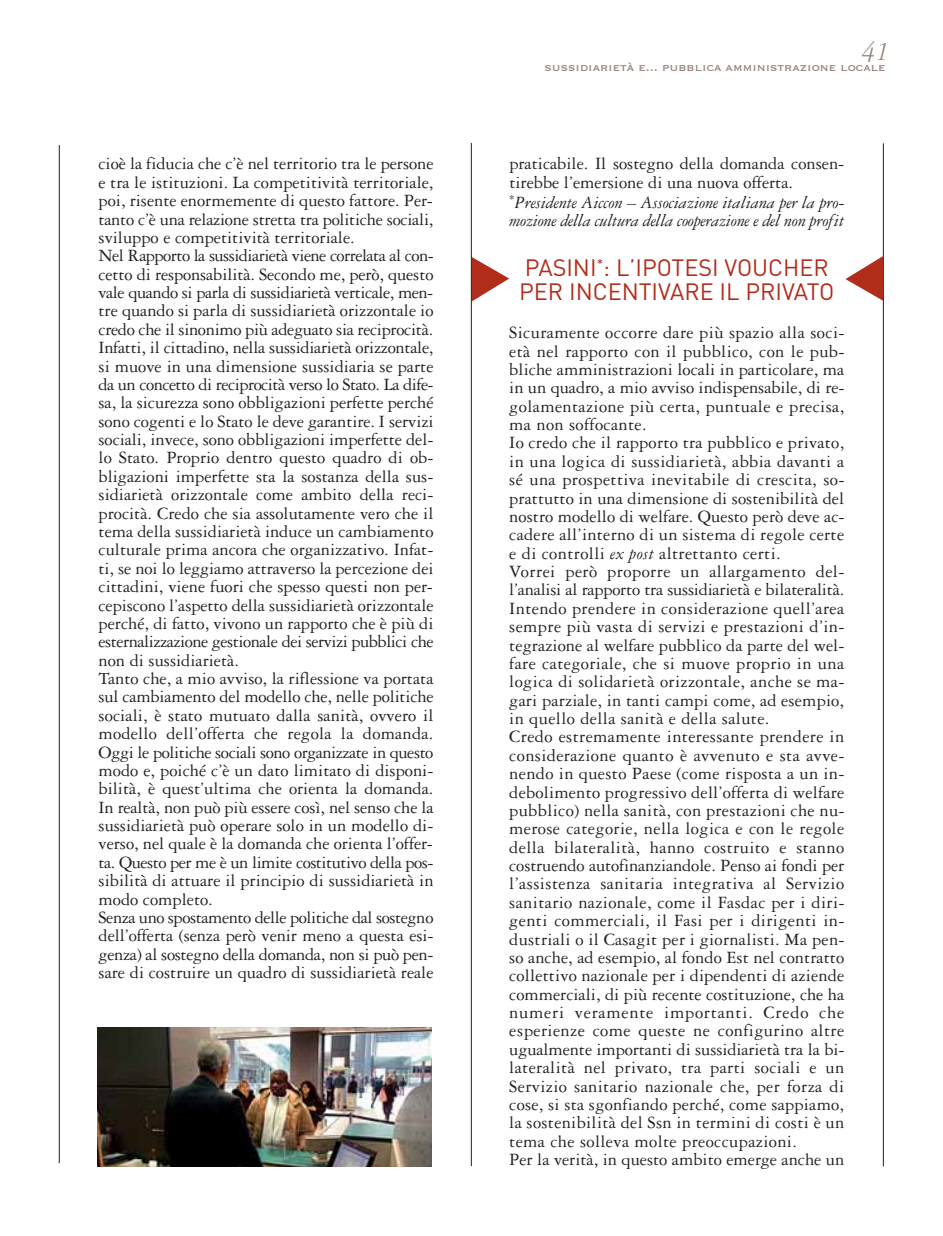
<style>
.page{position:relative;width:943px;height:1236px;background:#fff}
.page>*{position:absolute;margin:0;border:0;box-sizing:border-box;transform-origin:0 0}
.t1{font:italic 28px "Garamond 3 LT Std";color:#99877d}
.t2{font:23.45px/23.4px "DIN";color:#b12c1b}
.t3{font:18.38px/18.4px "Garamond 3 LT Std";color:#231f20}
.t4{font:18.38px/18.4px "Garamond 3 LT Std";letter-spacing:.02em;color:#231f20}
.t5{font:italic 18.38px/18.4px "Garamond 3 LT Std";letter-spacing:-.005em;color:#231f20}
.t6{font:13.3px "Copperplate";color:#99877d}
.s1{font-style:italic}
</style>
<div class="page">
<svg style="left:472px;top:257px;width:37px;height:44px"></svg>
<hr style="left:471px;top:143px;width:1px;height:1023px;background:#231f20">
<hr style="left:59px;top:145px;width:1px;height:1018px;background:#231f20">
<hr style="left:883px;top:143px;width:1px;height:1023px;background:#231f20">
<svg style="left:845px;top:256px;width:38px;height:45px"></svg>
<img style="left:98px;top:1027px;width:334px;height:139px">
<h1 class="t1" style="left:861px;top:40px;width:30px">41</h1>
<p class="t6" style="left:544px;top:59px;width:343px">sussidiarietà e... pubblica amministrazione locale</p>
<p class="t3" style="left:98px;top:156px;width:337px">cioè la fiducia che c’è nel territorio tra le persone e tra le istituzioni. La competitività territoriale, poi, risente enormemente di questo fattore. Per&shy;tanto c’è una relazione stretta tra politiche sociali, sviluppo e competitività territoriale.<br>Nel Rapporto la sussidiarietà viene correlata al con&shy;cetto di responsabilità. Secondo me, però, questo vale quando si parla di sussidiarietà verticale, men&shy;tre quando si parla di sussidiarietà orizzontale io credo che il sinonimo più adeguato sia reciprocità.<br>Infatti, il cittadino, nella sussidiarietà orizzontale, si muove in una dimensione sussidiaria se parte da un concetto di reciprocità verso lo Stato. La dife&shy;sa, la sicurezza sono obbligazioni perfette perché sono cogenti e lo Stato le deve garantire. I servizi sociali, invece, sono obbligazioni imperfette del&shy;lo Stato. Proprio dentro questo quadro di ob&shy;bligazioni imperfette sta la sostanza della sus&shy;sidiarietà orizzontale come ambito della reci&shy;procità. Credo che sia assolutamente vero che il tema della sussidiarietà induce un cambiamento culturale prima ancora che organizzativo. Infat&shy;ti, se noi lo leggiamo attraverso la percezione dei cittadini, viene fuori che spesso questi non per&shy;cepiscono l’aspetto della sussidiarietà orizzontale perché, di fatto, vivono un rapporto che è più di esternalizzazione gestionale dei servizi pubblici che non di sussidiarietà.<br>Tanto che, a mio avviso, la riflessione va portata sul cambiamento del modello che, nelle politiche sociali, è stato mutuato dalla sanità, ovvero il modello dell’offerta che regola la domanda.<br>Oggi le politiche sociali sono organizzate in questo modo e, poiché c’è un dato limitato di disponi&shy;bilità, è quest’ultima che orienta la domanda.<br>In realtà, non può più essere così, nel senso che la sussidiarietà può operare solo in un modello di&shy;verso, nel quale è la domanda che orienta l’offer&shy;ta. Questo per me è un limite costitutivo della pos&shy;sibilità di attuare il principio di sussidiarietà in modo completo.<br>Senza uno spostamento delle politiche dal sostegno dell’offerta (senza però venir meno a questa esi&shy;genza) al sostegno della domanda, non si può pen&shy;sare di costruire un quadro di sussidiarietà reale</p>
<p class="t3" style="left:509px;top:156px;width:336px">praticabile. Il sostegno della domanda consen&shy;tirebbe l’emersione di una nuova offerta.</p>
<p class="t5" style="left:509px;top:194px;width:337px"><sup>*</sup>Presidente Aiccon – Associazione italiana per la pro&shy;mozione della cultura della cooperazione e del non profit</p>
<p class="t2" style="left:519px;top:259px;width:316px">PASINI<sup>*</sup>: L’IPOTESI VOUCHER<br>PER INCENTIVARE IL PRIVATO</p>
<p class="t4" style="left:509px;top:324px;width:337px">Sicuramente occorre dare più spazio alla soci&shy;età nel rapporto con il pubblico, con le pub&shy;bliche amministrazioni locali in particolare, ma in un quadro, a mio avviso indispensabile, di re&shy;golamentazione più certa, puntuale e precisa, ma non soffocante.<br>Io credo che il rapporto tra pubblico e privato, in una logica di sussidiarietà, abbia davanti a sé una prospettiva inevitabile di crescita, so&shy;prattutto in una dimensione di sostenibilità del nostro modello di welfare. Questo però deve ac&shy;cadere all’interno di un sistema di regole certe e di controlli <span class="s1">ex post</span> altrettanto certi.<br>Vorrei però proporre un allargamento del&shy;l’analisi al rapporto tra sussidiarietà e bilateralità.<br>Intendo prendere in considerazione quell’area sempre più vasta di servizi e prestazioni d’in&shy;tegrazione al welfare pubblico da parte del wel&shy;fare categoriale, che si muove proprio in una logica di solidarietà orizzontale, anche se ma&shy;gari parziale, in tanti campi come, ad esempio, in quello della sanità e della salute.<br>Credo estremamente interessante prendere in considerazione quanto è avvenuto e sta avve&shy;nendo in questo Paese (come risposta a un in&shy;debolimento progressivo dell’offerta di welfare pubblico) nella sanità, con prestazioni che nu&shy;merose categorie, nella logica e con le regole della bilateralità, hanno costruito e stanno costruendo autofinanziandole. Penso ai fondi per l’assistenza sanitaria integrativa al Servizio sanitario nazionale, come il Fasdac per i diri&shy;genti commerciali, il Fasi per i dirigenti in&shy;dustriali o il Casagit per i giornalisti. Ma pen&shy;so anche, ad esempio, al fondo Est nel contratto collettivo nazionale per i dipendenti di aziende commerciali, di più recente costituzione, che ha numeri veramente importanti. Credo che esperienze come queste ne configurino altre ugualmente importanti di sussidiarietà tra la bi&shy;lateralità nel privato, tra parti sociali e un Servizio sanitario nazionale che, per forza di cose, si sta sgonfiando perché, come sappiamo, la sostenibilità del Ssn in termini di costi è un tema che solleva molte preoccupazioni.<br>Per la verità, in questo ambito emerge anche un</p>
</div>
